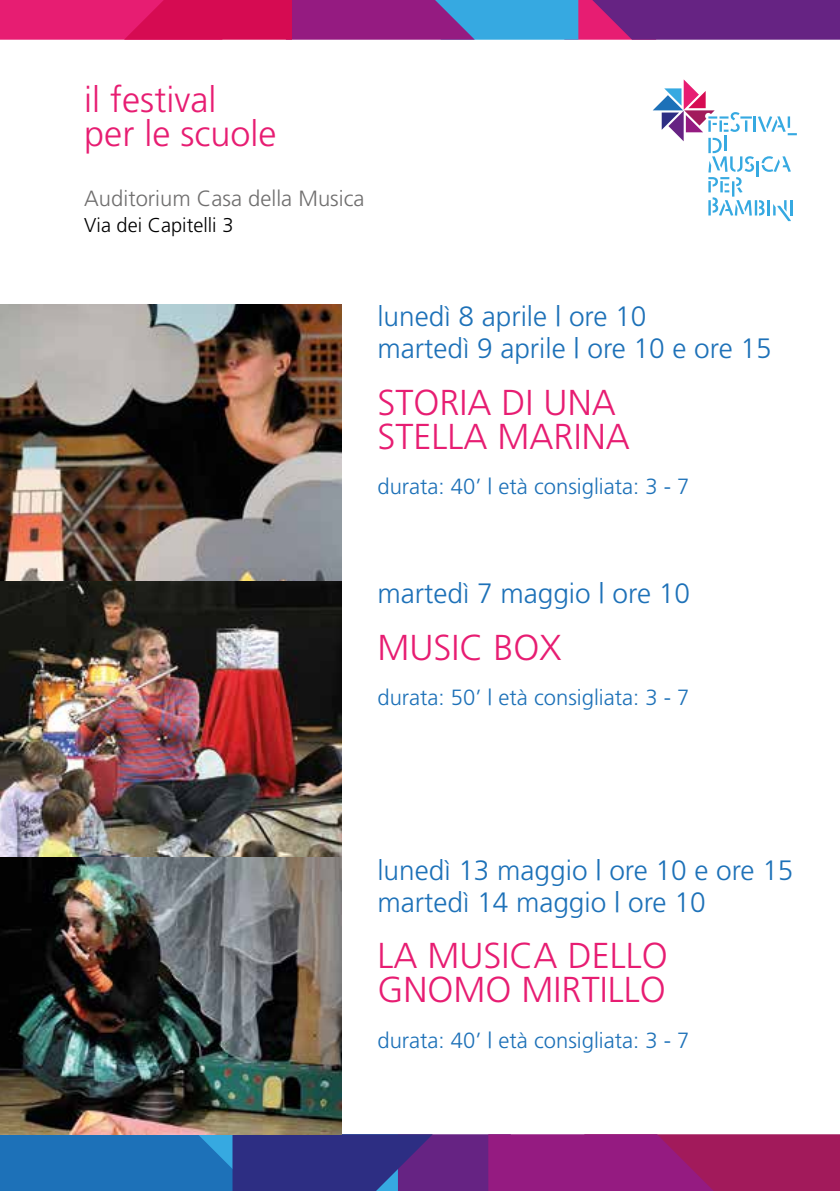
<style>
.page{position:relative;width:840px;height:1191px;background:#fff}
.page>*{position:absolute;margin:0;border:0;box-sizing:border-box;transform-origin:0 0}
.t1{font:300 36px/34px "Frutiger";color:#e71d72}
.t2{font:300 28px/32px "Frutiger";color:#1d71b8}
.t3{font:300 22px "Frutiger";color:#1d71b8}
.t4{font:300 22px "Frutiger";color:#706f6f}
.t5{font:300 20px "Frutiger";color:#000}
</style>
<div class="page">
<svg style="left:0;top:1134px;width:839px;height:57px;background:#5d398a"></svg>
<svg style="left:0;top:0;width:839px;height:40px;background:#983084"></svg>
<svg style="left:653px;top:79px;width:143px;height:142px"></svg>
<hr style="left:789px;top:200px;width:3px;height:15px;background:#36a9e1">
<img style="left:0;top:305px;width:342px;height:829px">
<p class="t1" style="left:84px;top:82px;width:194px">il festival<br>per le scuole</p>
<p class="t4" style="left:84px;top:186px;width:281px">Auditorium Casa della Musica</p>
<p class="t5" style="left:84px;top:214px;width:151px">Via dei Capitelli 3</p>
<p class="t2" style="left:377px;top:300px;width:395px">lunedì 8 aprile | ore 10<br>martedì 9 aprile | ore 10 e ore 15</p>
<p class="t1" style="left:377px;top:385px;width:254px">STORIA DI UNA<br>STELLA MARINA</p>
<p class="t3" style="left:377px;top:474px;width:313px">durata: 40’ | età consigliata: 3 - 7</p>
<p class="t2" style="left:377px;top:577px;width:314px">martedì 7 maggio | ore 10</p>
<p class="t1" style="left:377px;top:630px;width:186px">MUSIC BOX</p>
<p class="t3" style="left:377px;top:685px;width:313px">durata: 50’ | età consigliata: 3 - 7</p>
<p class="t2" style="left:377px;top:854px;width:417px">lunedì 13 maggio | ore 10 e ore 15 martedì 14 maggio | ore 10</p>
<p class="t1" style="left:377px;top:938px;width:292px">LA MUSICA DELLO<br>GNOMO MIRTILLO</p>
<p class="t3" style="left:377px;top:1027px;width:313px">durata: 40’ | età consigliata: 3 - 7</p>
</div>
